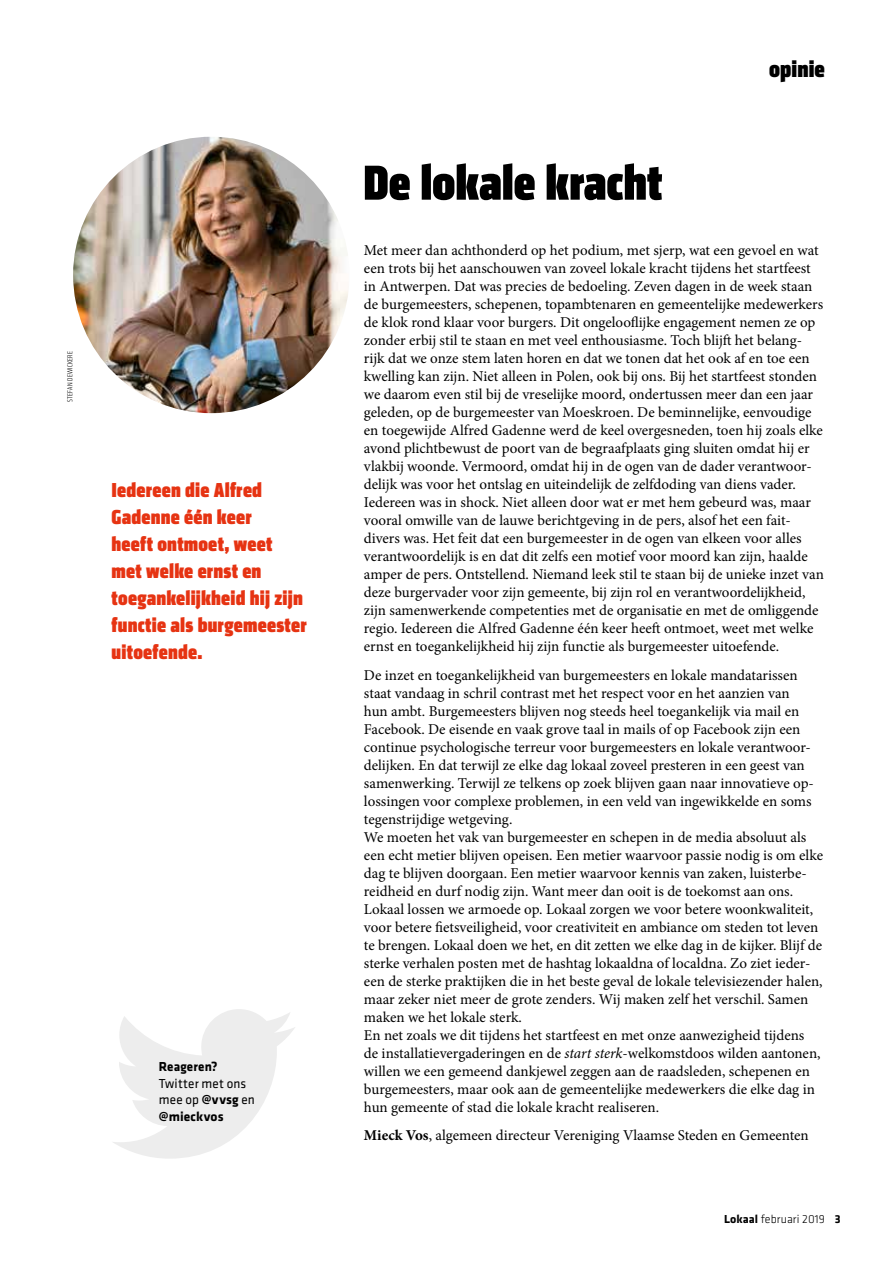
<style>
.page{position:relative;width:893px;height:1263px;background:#fff}
.page>*{position:absolute;margin:0;border:0;box-sizing:border-box;transform-origin:0 0}
.t1{font:900 condensed 51px "Klavika Display";letter-spacing:-.005em;color:#000}
.t2{font:900 condensed 24px "Klavika Display";letter-spacing:.005em;color:#000}
.t3{font:900 condensed 21px/27px "Klavika Display";letter-spacing:.01em;color:#e63312}
.t4{font:15px/18px "Minion Pro";color:#000}
.t5{font:13.5px/16.5px "Klavika";letter-spacing:.01em;color:#000}
.t6{font:700 13.5px "Klavika";letter-spacing:.005em;color:#000}
.t7{font:300 12px "Klavika";letter-spacing:.005em;color:#000}
.t8{font:300 7.5px "Klavika Condensed";letter-spacing:.035em;color:#000}
.s1{font-weight:700}
.s2{font-style:italic}
</style>
<div class="page">
<svg style="left:113px;top:1009px;width:182px;height:150px"></svg>
<img style="left:73px;top:137px;width:276px;height:276px;border-radius:138px">
<p class="t8" style="left:66px;top:402px;width:53px;rotate:-90deg">STEFAN DEWICKERE</p>
<h3 class="t3" style="left:112px;top:477px;width:197px">Iedereen die Alfred<br>Gadenne één keer<br>heeft ontmoet, weet met welke ernst en toegankelijkheid hij zijn functie als burgemeester uitoefende.</h3>
<p class="t6" style="left:159px;top:1057px;width:60px">Reageren?</p>
<p class="t5" style="left:159px;top:1075px;width:98px">Twitter met ons mee op <span class="s1">@vvsg</span> en <span class="s1">@mieckvos</span></p>
<h1 class="t1" style="left:363px;top:153px;width:301px">De lokale kracht</h1>
<h2 class="t2" style="left:769px;top:55px;width:57px">opinie</h2>
<p class="t4" style="left:364px;top:241px;width:461px">Met meer dan achthonderd op het podium, met sjerp, wat een gevoel en wat een trots bij het aanschouwen van zoveel lokale kracht tijdens het startfeest in Antwerpen. Dat was precies de bedoeling. Zeven dagen in de week staan de burgemeesters, schepenen, topambtenaren en gemeentelijke medewerkers de klok rond klaar voor burgers. Dit ongelooflijke engagement nemen ze op zonder erbij stil te staan en met veel enthousiasme. Toch blijft het belang&shy;rijk dat we onze stem laten horen en dat we tonen dat het ook af en toe een kwelling kan zijn. Niet alleen in Polen, ook bij ons. Bij het startfeest stonden we daarom even stil bij de vreselijke moord, ondertussen meer dan een jaar geleden, op de burgemeester van Moeskroen. De beminnelijke, eenvoudige en toegewijde Alfred Gadenne werd de keel overgesneden, toen hij zoals elke avond plichtbewust de poort van de begraafplaats ging sluiten omdat hij er vlakbij woonde. Vermoord, omdat hij in de ogen van de dader verantwoor&shy;delijk was voor het ontslag en uiteindelijk de zelfdoding van diens vader.<br>Iedereen was in shock. Niet alleen door wat er met hem gebeurd was, maar vooral omwille van de lauwe berichtgeving in de pers, alsof het een fait&shy;divers was. Het feit dat een burgemeester in de ogen van elkeen voor alles verantwoordelijk is en dat dit zelfs een motief voor moord kan zijn, haalde amper de pers. Ontstellend. Niemand leek stil te staan bij de unieke inzet van deze burgervader voor zijn gemeente, bij zijn rol en verantwoordelijkheid, zijn samenwerkende competenties met de organisatie en met de omliggende regio. Iedereen die Alfred Gadenne één keer heeft ontmoet, weet met welke ernst en toegankelijkheid hij zijn functie als burgemeester uitoefende.</p>
<p class="t4" style="left:364px;top:666px;width:461px">De inzet en toegankelijkheid van burgemeesters en lokale mandatarissen staat vandaag in schril contrast met het respect voor en het aanzien van<br>hun ambt. Burgemeesters blijven nog steeds heel toegankelijk via mail en Facebook. De eisende en vaak grove taal in mails of op Facebook zijn een continue psychologische terreur voor burgemeesters en lokale verantwoor&shy;delijken. En dat terwijl ze elke dag lokaal zoveel presteren in een geest van samenwerking. Terwijl ze telkens op zoek blijven gaan naar innovatieve op&shy;lossingen voor complexe problemen, in een veld van ingewikkelde en soms tegenstrijdige wetgeving.<br>We moeten het vak van burgemeester en schepen in de media absoluut als een echt metier blijven opeisen. Een metier waarvoor passie nodig is om elke dag te blijven doorgaan. Een metier waarvoor kennis van zaken, luisterbe&shy;reidheid en durf nodig zijn. Want meer dan ooit is de toekomst aan ons.<br>Lokaal lossen we armoede op. Lokaal zorgen we voor betere woonkwaliteit, voor betere fietsveiligheid, voor creativiteit en ambiance om steden tot leven te brengen. Lokaal doen we het, en dit zetten we elke dag in de kijker. Blijf de sterke verhalen posten met de hashtag lokaaldna of localdna. Zo ziet ieder&shy;een de sterke praktijken die in het beste geval de lokale televisiezender halen, maar zeker niet meer de grote zenders. Wij maken zelf het verschil. Samen maken we het lokale sterk.<br>En net zoals we dit tijdens het startfeest en met onze aanwezigheid tijdens<br>de installatievergaderingen en de <span class="s2">start sterk</span>-welkomstdoos wilden aantonen, willen we een gemeend dankjewel zeggen aan de raadsleden, schepenen en burgemeesters, maar ook aan de gemeentelijke medewerkers die elke dag in hun gemeente of stad die lokale kracht realiseren.</p>
<p class="t4" style="left:364px;top:1126px;width:446px"><span class="s1">Mieck Vos</span>, algemeen directeur Vereniging Vlaamse Steden en Gemeenten</p>
<p class="t7" style="left:724px;top:1212px;width:118px"><span class="s1">Lokaal</span> februari 2019 <span class="s1">3</span></p>
</div>
